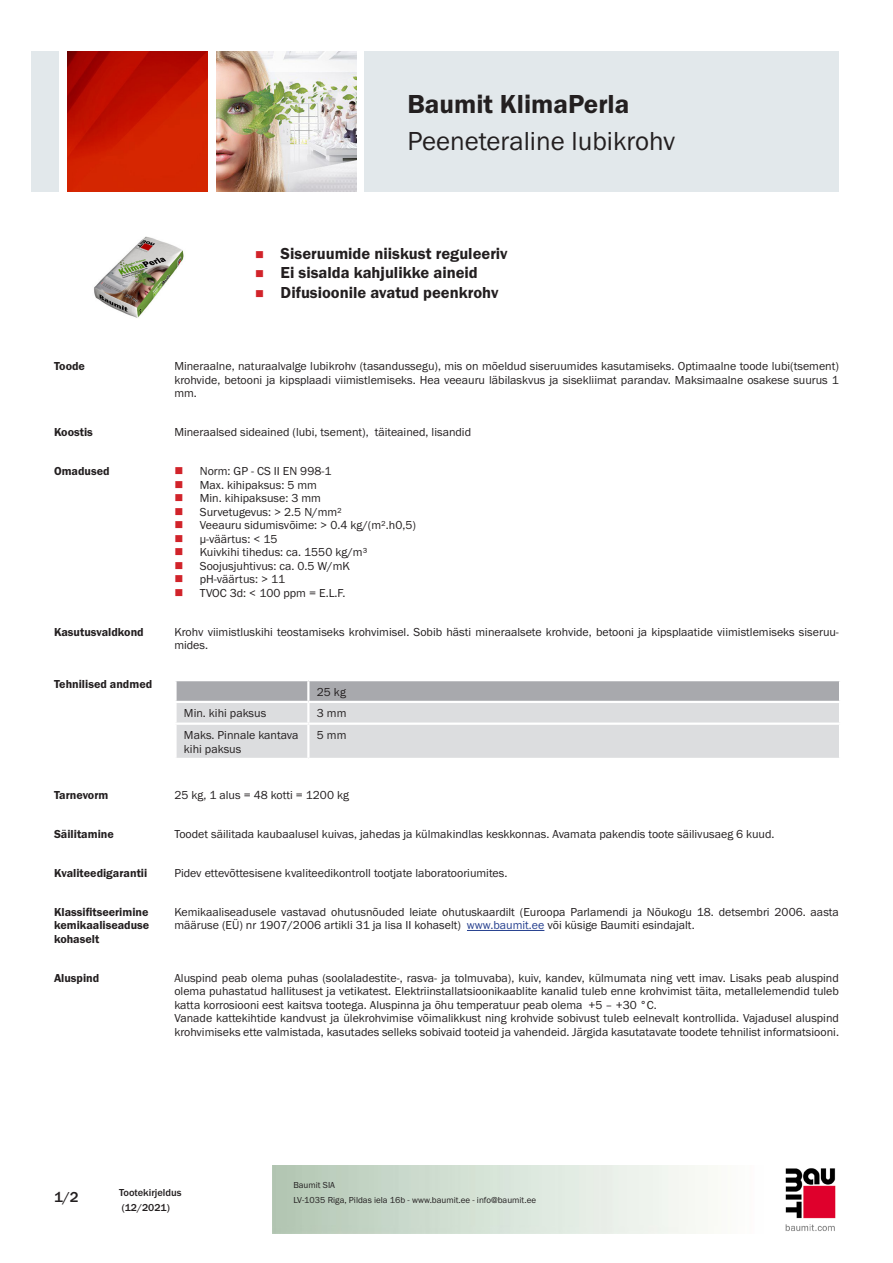
<style>
.page{position:relative;width:893px;height:1263px;background:#fff}
.page>*{position:absolute;margin:0;border:0;box-sizing:border-box;transform-origin:0 0}
.PDS_Produktname_Land{font:27px "BM Franklin Gothic URW Boo";color:#231f20}
.PDS_Produktname{font:27px "BM Franklin Gothic URW Dem";color:#231f20}
.t1{font:16.5px "BM Franklin Gothic URW Dem";color:#231f20}
.t2{font:500 15px "BM Franklin Gothic URW";color:#231f20}
.PDS_Standard{font:12px/13.5px "BM Franklin Gothic URW Boo";color:#231f20}
.PDS_Header{font:12px/13.5px "BM Franklin Gothic URW Dem";color:#231f20;text-align:justify}
.PDS_Standard_linksbü{font:12px/13.5px "BM Franklin Gothic URW Boo";color:#231f20}
.t3{font:500 10.5px/15px "BM Franklin Gothic URW";color:#231f20}
.t4{font:9px/15px "BM Franklin Gothic URW Boo";color:#231f20}
.s1{color:#253f8e}
</style>
<div class="page">
<img style="left:785px;top:1168px;width:51px;height:63px">
<div style="left:32px;top:51px;width:27px;height:140px;background:#e2e8eb"></div>
<img style="left:68px;top:52px;width:140px;height:139px">
<img style="left:216px;top:51px;width:141px;height:140px">
<div style="left:365px;top:51px;width:474px;height:140px;background:#e2e8eb"></div>
<img style="left:94px;top:236px;width:90px;height:82px">
<svg style="left:176px;top:680px;width:664px;height:78px"></svg>
<hr style="left:174px;top:722px;width:134px;height:3px;background:#fff">
<hr style="left:174px;top:725px;width:3px;height:33px;background:#fff">
<hr style="left:308px;top:722px;width:533px;height:3px;background:#fff">
<hr style="left:307px;top:725px;width:2px;height:33px;background:#fff">
<hr style="left:839px;top:725px;width:2px;height:33px;background:#fff">
<hr style="left:467px;top:930px;width:77px;height:1px;background:#253f8e">
<p class="PDS_Produktname" style="left:407px;top:87px;width:223px">Baumit KlimaPerla</p>
<p class="PDS_Produktname_Land" style="left:407px;top:124px;width:269px">Peeneteraline lubikrohv</p>
<p class="t1" style="left:281px;top:243px;width:229px">Siseruumide niiskust reguleeriv</p>
<p class="t1" style="left:281px;top:263px;width:199px">Ei sisalda kahjulikke aineid</p>
<p class="t1" style="left:281px;top:282px;width:219px">Difusioonile avatud peenkrohv</p>
<p class="PDS_Header" style="left:54px;top:360px;width:32px">Toode</p>
<p class="PDS_Standard" style="left:174px;top:360px;width:666px;text-align:justify">Mineraalne, naturaalvalge lubikrohv (tasandussegu), mis on mõeldud siseruumides kasutamiseks. Optimaalne toode lubi(tsement) krohvide, betooni ja kipsplaadi viimistlemiseks. Hea veeauru läbilaskvus ja sisekliimat parandav. Maksimaalne osakese suurus 1 mm.</p>
<p class="PDS_Header" style="left:54px;top:426px;width:40px">Koostis</p>
<p class="PDS_Standard" style="left:174px;top:426px;width:298px">Mineraalsed sideained (lubi, tsement), täiteained, lisandid</p>
<p class="PDS_Header" style="left:54px;top:465px;width:57px">Omadused</p>
<p class="PDS_Standard" style="left:200px;top:465px;width:133px">Norm: GP - CS II EN 998-1</p>
<p class="PDS_Standard" style="left:200px;top:478px;width:119px">Max. kihipaksus: 5 mm</p>
<p class="PDS_Standard" style="left:200px;top:492px;width:123px">Min. kihipaksuse: 3 mm</p>
<p class="PDS_Standard" style="left:200px;top:505px;width:143px">Survetugevus: &gt; 2.5 N/mm²</p>
<p class="PDS_Standard" style="left:200px;top:519px;width:218px">Veeauru sidumisvõime: &gt; 0.4 kg/(m².h0,5)</p>
<p class="PDS_Standard" style="left:200px;top:532px;width:79px">μ-väärtus: &lt; 15</p>
<p class="PDS_Standard" style="left:200px;top:546px;width:169px">Kuivkihi tihedus: ca. 1550 kg/m³</p>
<p class="PDS_Standard" style="left:200px;top:559px;width:152px">Soojusjuhtivus: ca. 0.5 W/mK</p>
<p class="PDS_Standard" style="left:200px;top:573px;width:87px">pH-väärtus: &gt; 11</p>
<p class="PDS_Standard" style="left:200px;top:586px;width:147px">TVOC 3d: &lt; 100 ppm = E.L.F.</p>
<p class="PDS_Header" style="left:54px;top:625px;width:91px">Kasutusvaldkond</p>
<p class="PDS_Standard" style="left:174px;top:625px;width:666px">Krohv viimistluskihi teostamiseks krohvimisel. Sobib hästi mineraalsete krohvide, betooni ja kipsplaatide viimistlemiseks siseruu&shy;mides.</p>
<p class="PDS_Header" style="left:54px;top:677px;width:100px">Tehnilised andmed</p>
<p class="PDS_Standard_linksbü" style="left:317px;top:685px;width:31px">25 kg</p>
<p class="PDS_Standard_linksbü" style="left:184px;top:707px;width:84px">Min. kihi paksus</p>
<p class="PDS_Standard_linksbü" style="left:317px;top:707px;width:31px">3 mm</p>
<p class="PDS_Standard_linksbü" style="left:184px;top:728px;width:116px">Maks. Pinnale kantava kihi paksus</p>
<p class="PDS_Standard_linksbü" style="left:317px;top:728px;width:31px">5 mm</p>
<p class="PDS_Header" style="left:54px;top:788px;width:56px">Tarnevorm</p>
<p class="PDS_Standard" style="left:174px;top:788px;width:176px">25 kg, 1 alus = 48 kotti = 1200 kg</p>
<p class="PDS_Header" style="left:54px;top:827px;width:61px">Säilitamine</p>
<p class="PDS_Standard" style="left:174px;top:827px;width:602px">Toodet säilitada kaubaalusel kuivas, jahedas ja külmakindlas keskkonnas. Avamata pakendis toote säilivusaeg 6 kuud.</p>
<p class="PDS_Header" style="left:54px;top:866px;width:95px">Kvaliteedigarantii</p>
<p class="PDS_Standard" style="left:174px;top:866px;width:334px">Pidev ettevõttesisene kvaliteedikontroll tootjate laboratooriumites.</p>
<p class="PDS_Header" style="left:54px;top:905px;width:97px">Klassifitseerimine kemikaaliseaduse kohaselt</p>
<p class="PDS_Standard" style="left:174px;top:905px;width:666px">Kemikaaliseadusele vastavad ohutusnõuded leiate ohutuskaardilt (Euroopa Parlamendi ja Nõukogu 18. detsembri 2006. aasta määruse (EÜ) nr 1907/2006 artikli 31 ja lisa II kohaselt) <span class="s1">www.baumit.ee</span> või küsige Baumiti esindajalt.</p>
<p class="PDS_Header" style="left:54px;top:971px;width:47px">Aluspind</p>
<p class="PDS_Standard" style="left:174px;top:971px;width:666px;text-align:justify">Aluspind peab olema puhas (soolaladestite-, rasva- ja tolmuvaba), kuiv, kandev, külmumata ning vett imav. Lisaks peab aluspind olema puhastatud hallitusest ja vetikatest. Elektriinstallatsioonikaablite kanalid tuleb enne krohvimist täita, metallelemendid tuleb katta korrosiooni eest kaitsva tootega. Aluspinna ja õhu temperatuur peab olema +5 – +30 °C.</p>
<p class="PDS_Standard" style="left:174px;top:1011px;width:666px">Vanade kattekihtide kandvust ja ülekrohvimise võimalikkust ning krohvide sobivust tuleb eelnevalt kontrollida. Vajadusel aluspind krohvimiseks ette valmistada, kasutades selleks sobivaid tooteid ja vahendeid. Järgida kasutatavate toodete tehnilist informatsiooni.</p>
<p class="t2" style="left:54px;top:1188px;width:26px">1/2</p>
<p class="t3" style="left:119px;top:1185px;width:64px">Tootekirjeldus (12/2021)</p>
<p class="t4" style="left:293px;top:1177px;width:244px">Baumit SIA<br>LV-1035 Riga, Pildas iela 16b - www.baumit.ee - info@baumit.ee</p>
</div>
